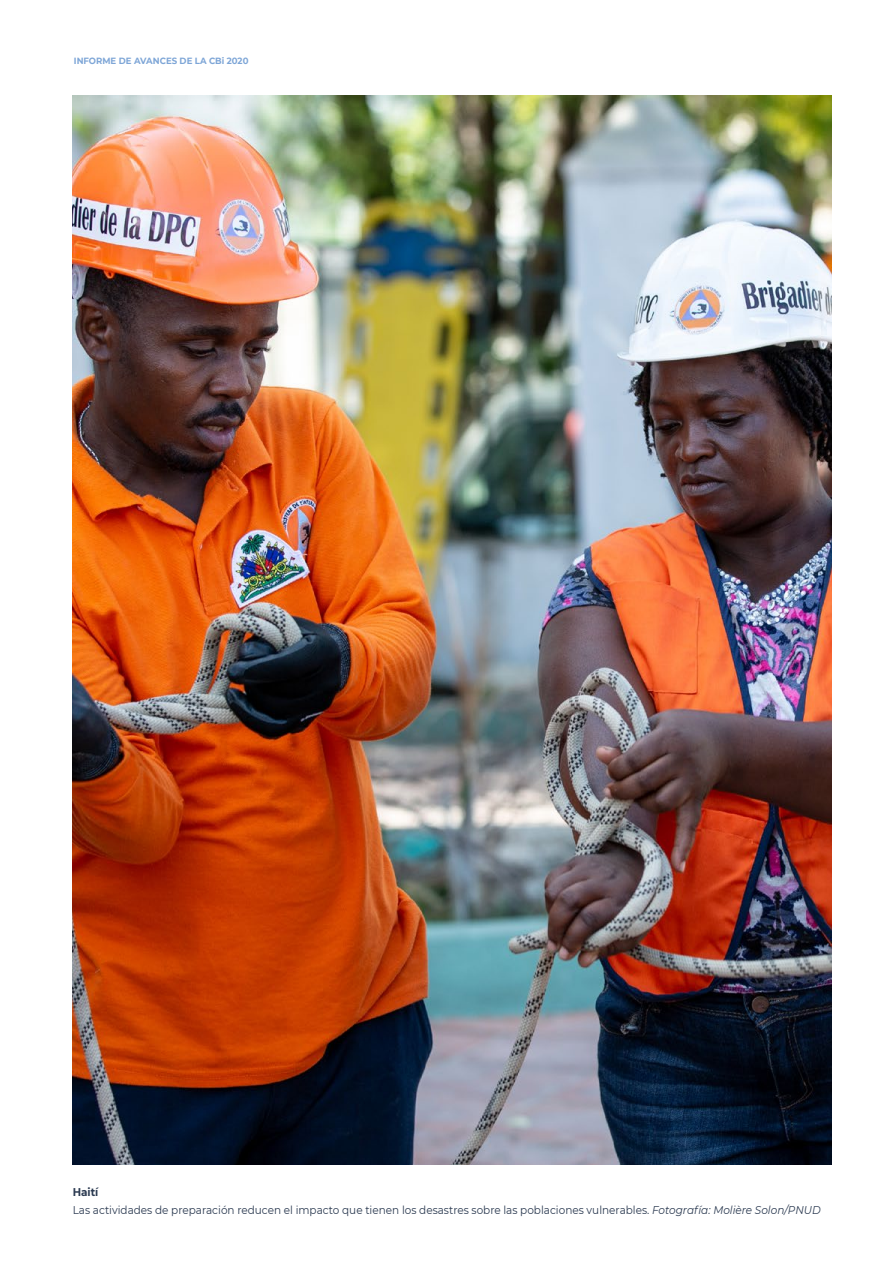
<style>
.page{position:relative;width:893px;height:1263px;background:#fff}
.page>*{position:absolute;margin:0;border:0;box-sizing:border-box;transform-origin:0 0}
.t1{font:11.25px "Montserrat";color:#2b3a51;scale:.93 1}
.t2{font:700 11.25px "Montserrat";color:#2b3a51;scale:.93 1}
.t3{font:700 9px "Montserrat";color:#7ea6d7;scale:.95 1}
.s1{font-style:italic}
</style>
<div class="page">
<img style="left:73px;top:96px;width:758px;height:1068px">
<p class="t3" style="left:74px;top:54px;width:185px">INFORME DE AVANCES DE LA CBi 2020</p>
<p class="t2" style="left:73px;top:1184px;width:29px">Haití</p>
<p class="t1" style="left:73px;top:1202px;width:806px">Las actividades de preparación reducen el impacto que tienen los desastres sobre las poblaciones vulnerables. <span class="s1">Fotografía: Molière Solon/PNUD</span></p>
</div>
